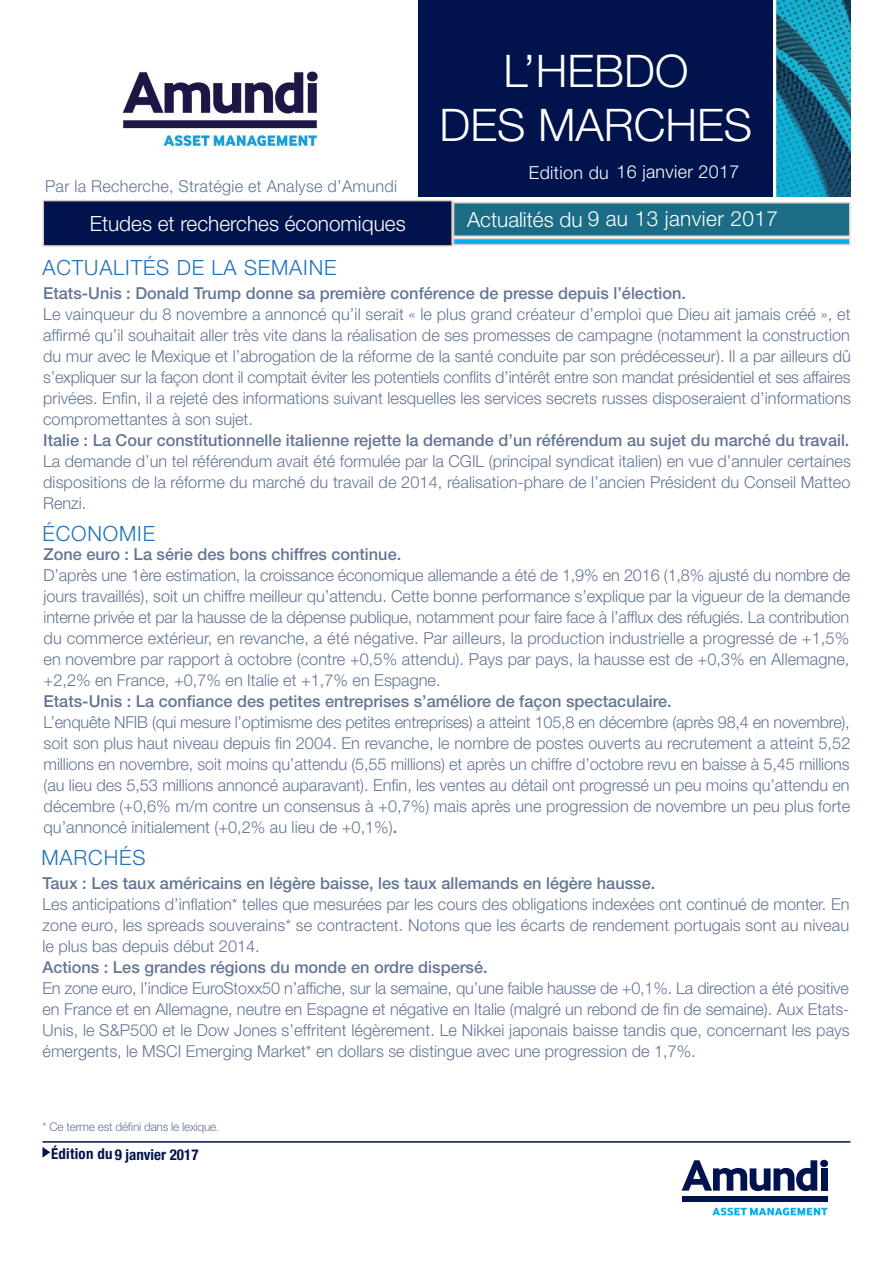
<style>
.page{position:relative;width:893px;height:1263px;background:#fff}
.page>*{position:absolute;margin:0;border:0;box-sizing:border-box;transform-origin:0 0}
.t1{font:300 45px/54px "Helvetica Neue LT Std";color:#fff;text-align:center}
.t2{font:300 21px "Helvetica Neue LT Std";letter-spacing:.04em;color:#2171b9}
.t3{font:300 21px "Helvetica Neue LT Std";color:#fff}
.t4{font:300 21px "Helvetica Neue LT Std";letter-spacing:.02em;color:#fff}
.t5{font:300 18px "Helvetica Neue LT Std";letter-spacing:.02em;color:#fff}
.t6{font:300 16.5px/21px "Helvetica Neue LT Std";color:#647695;text-align:justify}
.t7{font:500 16.5px "Helvetica Neue LT Std";color:#647695}
.t8{font:700 condensed 15px "Helvetica Neue LT Std";color:#00134d}
.t9{font:300 12px "Helvetica Neue LT Std";letter-spacing:-.015em;color:#647695}
.s1{font-weight:500}
.s2{font-size:10.5px}
</style>
<div class="page">
<div style="left:419px;top:0;width:354px;height:196px;background:#00134d"></div>
<hr style="left:43px;top:1141px;width:807px;height:2px;background:#00134d">
<svg style="left:682px;top:1160px;width:135px;height:31px"></svg>
<div style="left:820px;top:1160px;width:8px;height:7px;background:#00134d;border-radius:50%"></div>
<div style="left:821px;top:1168px;width:6px;height:22px;background:#00134d"></div>
<div style="left:682px;top:1196px;width:145px;height:6px;background:#00134d"></div>
<svg style="left:712px;top:1207px;width:115px;height:9px"></svg>
<svg style="left:43px;top:1147px;width:7px;height:11px"></svg>
<img style="left:776px;top:0;width:74px;height:196px">
<img style="left:122px;top:71px;width:197px;height:76px">
<div style="left:43px;top:201px;width:409px;height:45px;background:#00134d"></div>
<div style="left:43px;top:200px;width:410px;height:47px;border:2px solid #d9d1c8"></div>
<svg style="left:453px;top:238px;width:397px;height:7px;background:#4ebae0"></svg>
<div style="left:454px;top:203px;width:396px;height:33px;background:#1b6d87"></div>
<div style="left:453px;top:202px;width:397px;height:35px;border:2px solid #d9d1c8"></div>
<p class="t6" style="left:45px;top:175px;width:354px">Par la Recherche, Stratégie et Analyse d’Amundi</p>
<h1 class="t1" style="left:440px;top:43px;width:314px">L’HEBDO<br>DES MARCHES</h1>
<p class="t5" style="left:529px;top:161px;width:212px">Edition du 16 janvier 2017</p>
<p class="t3" style="left:90px;top:210px;width:318px">Etudes et recherches économiques</p>
<p class="t4" style="left:467px;top:206px;width:312px">Actualités du 9 au 13 janvier 2017</p>
<p class="t2" style="left:43px;top:255px;width:295px">ACTUALITÉS DE LA SEMAINE</p>
<p class="t7" style="left:43px;top:283px;width:644px">Etats-Unis : Donald Trump donne sa première conférence de presse depuis l’élection.</p>
<p class="t6" style="left:43px;top:303px;width:809px">Le vainqueur du 8 novembre a annoncé qu’il serait « le plus grand créateur d’emploi que Dieu ait jamais créé », et affirmé qu’il souhaitait aller très vite dans la réalisation de ses promesses de campagne (notamment la construction du mur avec le Mexique et l’abrogation de la réforme de la santé conduite par son prédécesseur). Il a par ailleurs dû s’expliquer sur la façon dont il comptait éviter les potentiels conflits d’intérêt entre son mandat présidentiel et ses affaires privées. Enfin, il a rejeté des informations suivant lesquelles les services secrets russes disposeraient d’informations compromettantes à son sujet.</p>
<p class="t7" style="left:43px;top:430px;width:808px">Italie : La Cour constitutionnelle italienne rejette la demande d’un référendum au sujet du marché du travail.</p>
<p class="t6" style="left:43px;top:450px;width:809px">La demande d’un tel référendum avait été formulée par la CGIL (principal syndicat italien) en vue d’annuler certaines dispositions de la réforme du marché du travail de 2014, réalisation-phare de l’ancien Président du Conseil Matteo Renzi.</p>
<p class="t7" style="left:44px;top:545px;width:359px">Zone euro : La série des bons chiffres continue.</p>
<p class="t6" style="left:44px;top:565px;width:808px">D’après une 1ère estimation, la croissance économique allemande a été de 1,9% en 2016 (1,8% ajusté du nombre de jours travaillés), soit un chiffre meilleur qu’attendu. Cette bonne performance s’explique par la vigueur de la demande interne privée et par la hausse de la dépense publique, notamment pour faire face à l’afflux des réfugiés. La contribution du commerce extérieur, en revanche, a été négative. Par ailleurs, la production industrielle a progressé de +1,5% en novembre par rapport à octobre (contre +0,5% attendu). Pays par pays, la hausse est de +0,3% en Allemagne, +2,2% en France, +0,7% en Italie et +1,7% en Espagne.</p>
<p class="t7" style="left:44px;top:692px;width:630px">Etats-Unis : La confiance des petites entreprises s’améliore de façon spectaculaire.</p>
<p class="t6" style="left:44px;top:712px;width:808px">L’enquête NFIB (qui mesure l’optimisme des petites entreprises) a atteint 105,8 en décembre (après 98,4 en novembre), soit son plus haut niveau depuis fin 2004. En revanche, le nombre de postes ouverts au recrutement a atteint 5,52 millions en novembre, soit moins qu’attendu (5,55 millions) et après un chiffre d’octobre revu en baisse à 5,45 millions (au lieu des 5,53 millions annoncé auparavant). Enfin, les ventes au détail ont progressé un peu moins qu’attendu en décembre (+0,6% m/m contre un consensus à +0,7%) mais après une progression de novembre un peu plus forte qu’annoncé initialement (+0,2% au lieu de +0,1%)<span class="s1">.</span></p>
<p class="t2" style="left:43px;top:521px;width:114px">ÉCONOMIE</p>
<p class="t2" style="left:41px;top:844px;width:105px">MARCHÉS</p>
<p class="t7" style="left:43px;top:873px;width:614px">Taux : Les taux américains en légère baisse, les taux allemands en légère hausse.</p>
<p class="t6" style="left:43px;top:893px;width:808px">Les anticipations d’inflation* telles que mesurées par les cours des obligations indexées ont continué de monter. En zone euro, les spreads souverains* se contractent. Notons que les écarts de rendement portugais sont au niveau le plus bas depuis début 2014.</p>
<p class="t7" style="left:43px;top:957px;width:447px">Actions : Les grandes régions du monde en ordre dispersé.</p>
<p class="t6" style="left:43px;top:977px;width:809px">En zone euro, l’indice EuroStoxx50 n’affiche, sur la semaine, qu’une faible hausse de +0,1%. La direction a été positive en France et en Allemagne, neutre en Espagne et négative en Italie (malgré un rebond de fin de semaine). Aux Etats-Unis, le S&amp;P500 et le Dow Jones s’effritent légèrement. Le Nikkei japonais baisse tandis que, concernant les pays émergents, le MSCI Emerging Market* en dollars se distingue avec une progression de 1,7%.</p>
<p class="t9" style="left:43px;top:1119px;width:178px">* Ce terme est défini dans le lexique<span class="s2">.</span></p>
<p class="t8" style="left:51px;top:1145px;width:149px">Édition du9 janvier 2017</p>
</div>
